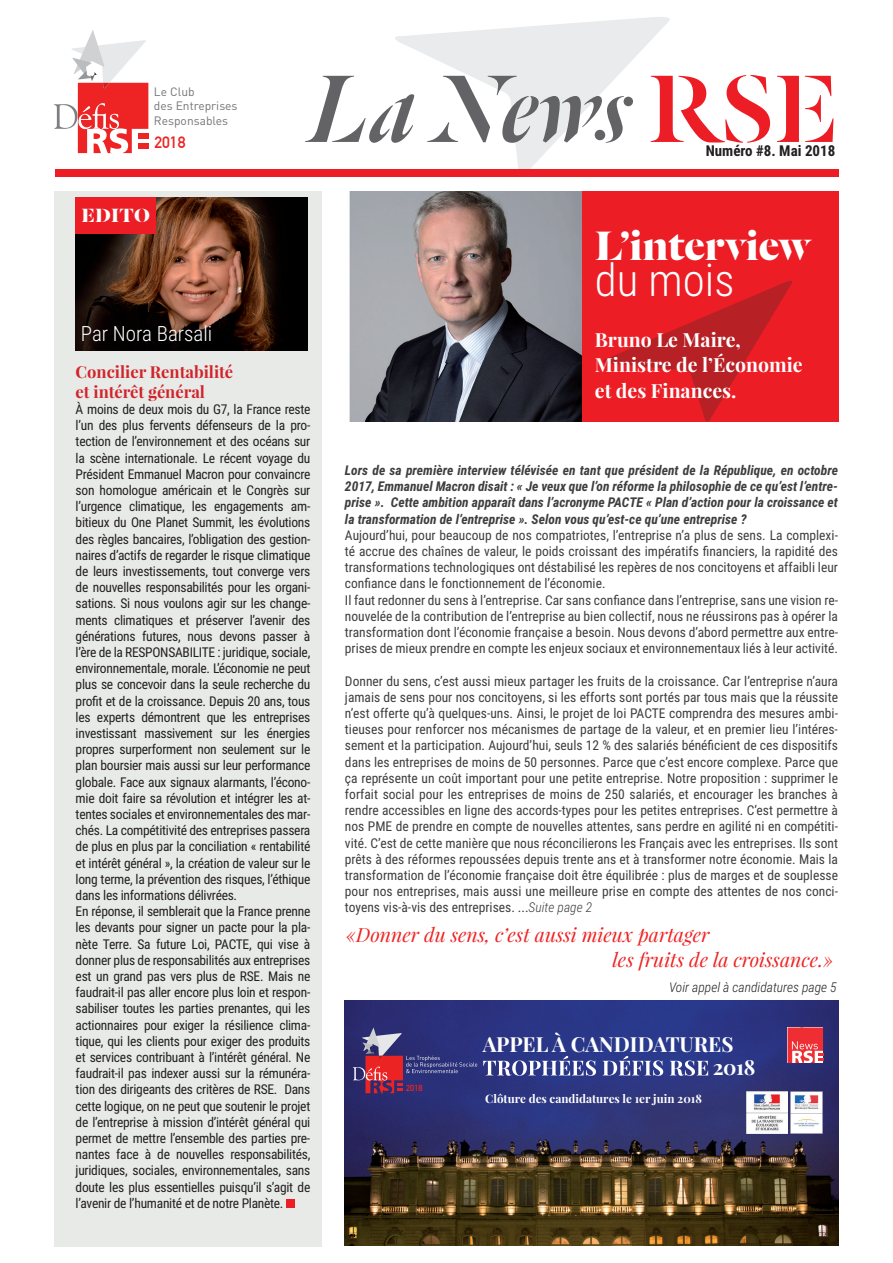
<style>
.page{position:relative;width:893px;height:1263px;background:#fff}
.page>*{position:absolute;margin:0;border:0;box-sizing:border-box;transform-origin:0 0}
.t1{font:105px "Dala Floda Italic No.2";letter-spacing:.005em;color:#636366}
.t2{font:700 45px "Dala Floda";color:#fff}
.t3{font:300 45px "Roboto Condensed";color:#fff}
.t4{font:300 21px "Roboto Condensed";color:#fff}
.t5{font:700 21px "Dala Floda";letter-spacing:.015em;color:#fff}
.t6{font:700 20.7px/23.2px "Playfair Display";letter-spacing:-.005em;color:#fff}
.t7{font:italic 19.5px/25.5px "Playfair Display";color:#ee2323}
.t8{font:700 19.5px/25.5px "Playfair Display";color:#fff}
.t9{font:700 16.5px/19.8px "Playfair Display";color:#d1232a}
.t10{font:700 16.2px "DIN Alternate";color:#ee2323}
.t11{font:700 15px "Roboto Condensed";color:#231f20}
.t12{font:13.5px/16.2px "Roboto Condensed";letter-spacing:-.02em;color:#231f20}
.t13{font:13.5px/16.2px "Roboto Condensed";color:#3e3e3f}
.t14{font:italic 700 13.5px/16.2px "Roboto Condensed";color:#3e3e3f;text-align:justify}
.t15{font:italic 300 13.5px "Roboto Condensed";color:#231f20}
.t16{font:12px/14.4px "DIN";color:#727477}
.t17{font:700 11.7px "Playfair Display";color:#fff}
.t18{font:700 8.55px "DIN Alternate";color:#ec2323}
.s1{font-family:"Dala Floda Roman No.2";color:#ec1d25}
.s2{font-weight:300;font-style:italic}
</style>
<div class="page">
<div style="left:344px;top:191px;width:495px;height:231px;background:#ec1d25"></div>
<svg style="left:394px;top:17px;width:276px;height:153px"></svg>
<div style="left:54px;top:191px;width:268px;height:1056px;background:#e8eae8"></div>
<div style="left:55px;top:170px;width:783px;height:7px;background:#ec1d25"></div>
<img style="left:76px;top:198px;width:232px;height:153px">
<div style="left:75px;top:198px;width:81px;height:36px;background:#ec1d25"></div>
<svg style="left:603px;top:281px;width:190px;height:141px"></svg>
<img style="left:345px;top:191px;width:236px;height:231px">
<svg style="left:54px;top:30px;width:94px;height:123px"></svg>
<img style="left:344px;top:1000px;width:495px;height:246px">
<svg style="left:483px;top:1056px;width:225px;height:20px"></svg>
<svg style="left:787px;top:1023px;width:36px;height:40px"></svg>
<svg style="left:353px;top:1027px;width:124px;height:66px;background:#543d75"></svg>
<img style="left:746px;top:1092px;width:41px;height:41px">
<img style="left:790px;top:1091px;width:34px;height:43px">
<div style="left:286px;top:1199px;width:9px;height:9px;background:#ec1d25"></div>
<p class="t16" style="left:154px;top:84px;width:85px">Le Club<br>des Entreprises<br>Responsables</p>
<p class="t10" style="left:154px;top:130px;width:33px">2018</p>
<h3 class="t5" style="left:81px;top:201px;width:70px">EDITO</h3>
<h1 class="t1" style="left:308px;top:39px;width:531px">La News <span class="s1">RSE</span></h1>
<p class="t11" style="left:706px;top:140px;width:131px">Numéro #8. Mai 2018</p>
<h3 class="t4" style="left:81px;top:319px;width:133px">Par Nora Barsali</h3>
<p class="t9" style="left:76px;top:362px;width:159px">Concilier Rentabilité et intérêt général</p>
<p class="t12" style="left:76px;top:401px;width:236px">À moins de deux mois du G7, la France reste l’un des plus fervents défenseurs de la pro&shy;tection de l’environnement et des océans sur la scène internationale. Le récent voyage du Président Emmanuel Macron pour convaincre son homologue américain et le Congrès sur l’urgence climatique, les engagements am&shy;bitieux du One Planet Summit, les évolutions des règles bancaires, l’obligation des gestion&shy;naires d’actifs de regarder le risque climatique de leurs investissements, tout converge vers de nouvelles responsabilités pour les organi&shy;sations. Si nous voulons agir sur les change&shy;ments climatiques et préserver l’avenir des générations futures, nous devons passer à l’ère de la RESPONSABILITE : juridique, sociale, environnementale, morale. L’économie ne peut plus se concevoir dans la seule recherche du profit et de la croissance. Depuis 20 ans, tous les experts démontrent que les entreprises investissant massivement sur les énergies propres surperforment non seulement sur le plan boursier mais aussi sur leur performance globale. Face aux signaux alarmants, l’écono&shy;mie doit faire sa révolution et intégrer les at&shy;tentes sociales et environnementales des mar&shy;chés. La compétitivité des entreprises passera de plus en plus par la conciliation « rentabilité et intérêt général », la création de valeur sur le long terme, la prévention des risques, l’éthique dans les informations délivrées.<br>En réponse, il semblerait que la France prenne les devants pour signer un pacte pour la pla&shy;nète Terre. Sa future Loi, PACTE, qui vise à donner plus de responsabilités aux entreprises est un grand pas vers plus de RSE. Mais ne faudrait-il pas aller encore plus loin et respon&shy;sabiliser toutes les parties prenantes, qui les actionnaires pour exiger la résilience clima&shy;tique, qui les clients pour exiger des produits et services contribuant à l’intérêt général. Ne faudrait-il pas indexer aussi sur la rémunéra&shy;tion des dirigeants des critères de RSE. Dans cette logique, on ne peut que soutenir le projet de l’entreprise à mission d’intérêt général qui permet de mettre l’ensemble des parties pre&shy;nantes face à de nouvelles responsabilités, juridiques, sociales, environnementales, sans doute les plus essentielles puisqu’il s’agit de l’avenir de l’humanité et de notre Planète.</p>
<h2 class="t2" style="left:595px;top:215px;width:217px">L’interview</h2>
<h2 class="t3" style="left:595px;top:248px;width:141px">du mois</h2>
<h3 class="t8" style="left:595px;top:326px;width:209px">Bruno Le Maire,<br>Ministre de l’Économie et des Finances.</h3>
<p class="t14" style="left:345px;top:461px;width:495px">Lors de sa première interview télévisée en tant que président de la République, en octobre 2017, Emmanuel Macron disait : « Je veux que l’on réforme la philosophie de ce qu’est l’entre&shy;prise ». Cette ambition apparaît dans l’acronyme PACTE « Plan d’action pour la croissance et la transformation de l’entreprise ». Selon vous qu’est-ce qu’une entreprise ?</p>
<p class="t13" style="left:345px;top:526px;width:495px">Aujourd’hui, pour beaucoup de nos compatriotes, l’entreprise n’a plus de sens. La complexi&shy;té accrue des chaînes de valeur, le poids croissant des impératifs financiers, la rapidité des transformations technologiques ont déstabilisé les repères de nos concitoyens et affaibli leur confiance dans le fonctionnement de l’économie.<br>Il faut redonner du sens à l’entreprise. Car sans confiance dans l’entreprise, sans une vision re&shy;nouvelée de la contribution de l’entreprise au bien collectif, nous ne réussirons pas à opérer la transformation dont l’économie française a besoin. Nous devons d’abord permettre aux entre&shy;prises de mieux prendre en compte les enjeux sociaux et environnementaux liés à leur activité.</p>
<p class="t13" style="left:345px;top:672px;width:495px;text-align:justify">Donner du sens, c’est aussi mieux partager les fruits de la croissance. Car l’entreprise n’aura jamais de sens pour nos concitoyens, si les efforts sont portés par tous mais que la réussite n’est offerte qu’à quelques-uns. Ainsi, le projet de loi PACTE comprendra des mesures ambi&shy;tieuses pour renforcer nos mécanismes de partage de la valeur, et en premier lieu l’intéres&shy;sement et la participation. Aujourd’hui, seuls 12 % des salariés bénéficient de ces dispositifs dans les entreprises de moins de 50 personnes. Parce que c’est encore complexe. Parce que ça représente un coût important pour une petite entreprise. Notre proposition : supprimer le forfait social pour les entreprises de moins de 250 salariés, et encourager les branches à rendre accessibles en ligne des accords-types pour les petites entreprises. C’est permettre à nos PME de prendre en compte de nouvelles attentes, sans perdre en agilité ni en compétiti&shy;vité. C’est de cette manière que nous réconcilierons les Français avec les entreprises. Ils sont prêts à des réformes repoussées depuis trente ans et à transformer notre économie. Mais la transformation de l’économie française doit être équilibrée : plus de marges et de souplesse pour nos entreprises, mais aussi une meilleure prise en compte des attentes de nos conci&shy;toyens vis-à-vis des entreprises. ...<span class="s2">Suite page 2</span></p>
<h3 class="t7" style="left:613px;top:921px;width:222px;text-indent:-266px">«Donner du sens, c’est aussi mieux partager<br>les fruits de la croissance.»</h3>
<p class="t18" style="left:406px;top:1081px;width:18px">2018</p>
<p class="t15" style="left:669px;top:978px;width:169px">Voir appel à candidatures page 5</p>
<h3 class="t6" style="left:713px;top:1033px;width:44px;text-indent:-230px">APPEL À CANDIDATURES<br>2018</h3>
<p class="t17" style="left:485px;top:1091px;width:218px">Clôture des candidatures le 1er juin 2018</p>
</div>
